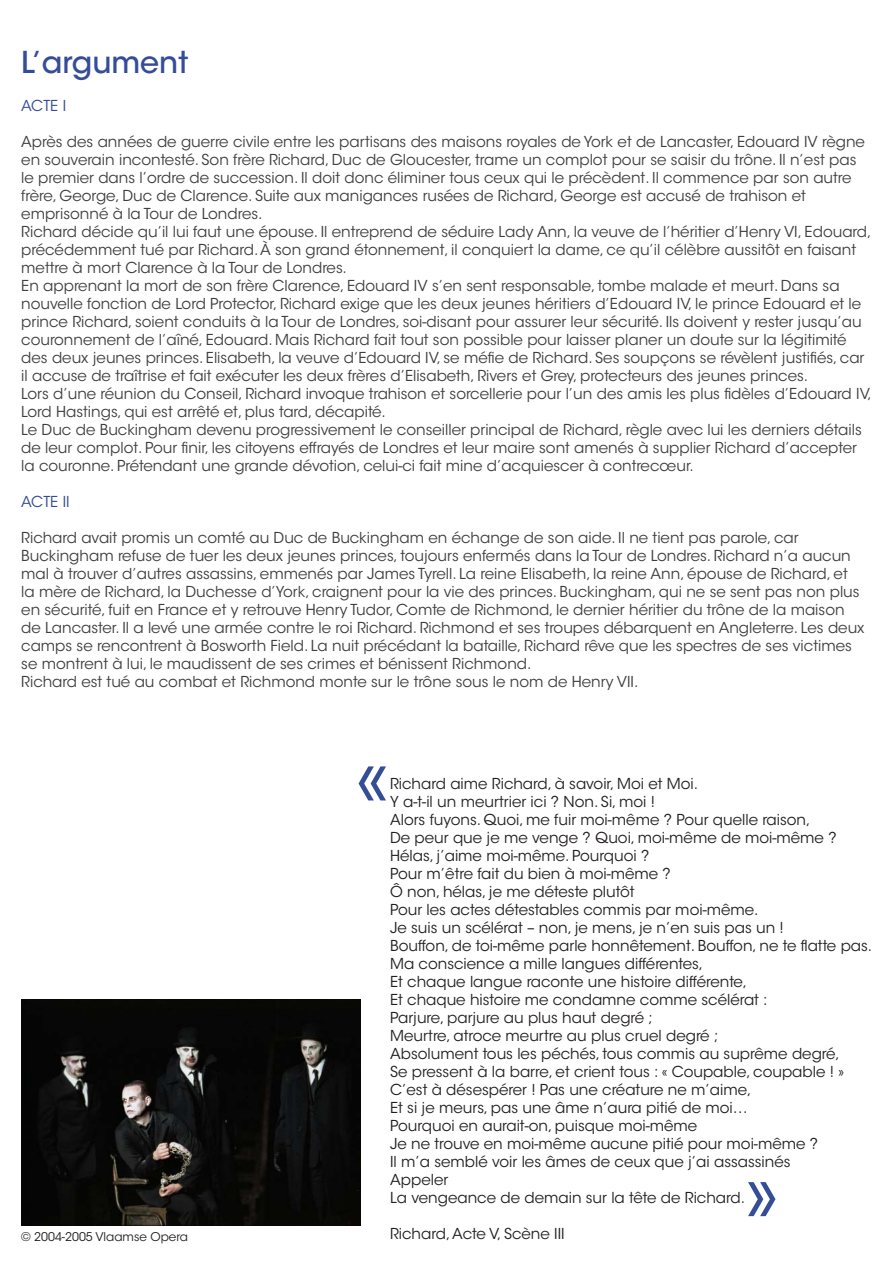
<style>
.page{position:relative;width:893px;height:1263px;background:#fff}
.page>*{position:absolute;margin:0;border:0;box-sizing:border-box;transform-origin:0 0}
.t1{font:90px "ITC Avant Garde Std";color:#354d96}
.t2{font:500 30px "ITC Avant Garde Std";color:#354d96}
.t3{font:15px/18px "ITC Avant Garde Std";color:#3e3e3f}
.t4{font:15px/18px "ITC Avant Garde Std";color:#231f20}
.t5{font:15px "ITC Avant Garde Std";color:#354d96}
.t6{font:12px "ITC Avant Garde Std";color:#231f20}
.s1{color:#fff}
</style>
<div class="page">
<img style="left:21px;top:1000px;width:339px;height:226px">
<h2 class="t2" style="left:21px;top:44px;width:168px">l’argument</h2>
<p class="t5" style="left:21px;top:97px;width:20px">Acte</p>
<p class="t5" style="left:63px;top:97px;width:5px">I</p>
<p class="t3" style="left:21px;top:133px;width:852px">Après des années de guerre civile entre les partisans des maisons royales de York et de Lancaster, Edouard IV règne en souverain incontesté. Son frère Richard, Duc de Gloucester, trame un complot pour se saisir du trône. Il n’est pas le premier dans l’ordre de succession. Il doit donc éliminer tous ceux qui le précèdent. Il commence par son autre frère, George, Duc de Clarence. Suite aux manigances rusées de Richard, George est accusé de trahison et emprisonné à la Tour de Londres.<br>Richard décide qu’il lui faut une épouse. Il entreprend de séduire Lady Ann, la veuve de l’héritier d’Henry VI, Edouard, précédemment tué par Richard. À son grand étonnement, il conquiert la dame, ce qu’il célèbre aussitôt en faisant mettre à mort Clarence à la Tour de Londres.<br>En apprenant la mort de son frère Clarence, Edouard IV s’en sent responsable, tombe malade et meurt. Dans sa nouvelle fonction de Lord Protector, Richard exige que les deux jeunes héritiers d’Edouard IV, le prince Edouard et le prince Richard, soient conduits à la Tour de Londres, soi-disant pour assurer leur sécurité. Ils doivent y rester jusqu’au couronnement de l’aîné, Edouard. Mais Richard fait tout son possible pour laisser planer un doute sur la légitimité des deux jeunes princes. Elisabeth, la veuve d’Edouard IV, se méfie de Richard. Ses soupçons se révèlent justifiés, car il accuse de traîtrise et fait exécuter les deux frères d’Elisabeth, Rivers et Grey, protecteurs des jeunes princes.<br>Lors d’une réunion du Conseil, Richard invoque trahison et sorcellerie pour l’un des amis les plus fidèles d’Edouard IV, Lord Hastings, qui est arrêté et, plus tard, décapité.<br>Le Duc de Buckingham devenu progressivement le conseiller principal de Richard, règle avec lui les derniers détails de leur complot. Pour finir, les citoyens effrayés de Londres et leur maire sont amenés à supplier Richard d’accepter la couronne. Prétendant une grande dévotion, celui-ci fait mine d’acquiescer à contrecœur.</p>
<p class="t5" style="left:21px;top:493px;width:20px">Acte</p>
<p class="t5" style="left:63px;top:493px;width:8px">II</p>
<p class="t3" style="left:21px;top:529px;width:845px">Richard avait promis un comté au Duc de Buckingham en échange de son aide. Il ne tient pas parole, car Buckingham refuse de tuer les deux jeunes princes, toujours enfermés dans la Tour de Londres. Richard n’a aucun mal à trouver d’autres assassins, emmenés par James Tyrell. La reine Elisabeth, la reine Ann, épouse de Richard, et la mère de Richard, la Duchesse d’York, craignent pour la vie des princes. Buckingham, qui ne se sent pas non plus en sécurité, fuit en France et y retrouve Henry Tudor, Comte de Richmond, le dernier héritier du trône de la maison de Lancaster. Il a levé une armée contre le roi Richard. Richmond et ses troupes débarquent en Angleterre. Les deux camps se rencontrent à Bosworth Field. La nuit précédant la bataille, Richard rêve que les spectres de ses victimes se montrent à lui, le maudissent de ses crimes et bénissent Richmond.<br>Richard est tué au combat et Richmond monte sur le trône sous le nom de Henry VII.</p>
<p class="t6" style="left:21px;top:1229px;width:187px">© 2004-2005 Vlaamse Opera<span class="s1">era</span></p>
<h1 class="t1" style="left:355px;top:721px;width:35px">«</h1>
<p class="t4" style="left:390px;top:775px;width:483px">Richard aime Richard, à savoir, Moi et Moi.<br>Y a-t-il un meurtrier ici ? Non. Si, moi !<br>Alors fuyons. Quoi, me fuir moi-même ? Pour quelle raison,<br>De peur que je me venge ? Quoi, moi-même de moi-même ?<br>Hélas, j’aime moi-même. Pourquoi ?<br>Pour m’être fait du bien à moi-même ?<br>Ô non, hélas, je me déteste plutôt<br>Pour les actes détestables commis par moi-même.<br>Je suis un scélérat – non, je mens, je n’en suis pas un !<br>Bouffon, de toi-même parle honnêtement. Bouffon, ne te flatte pas.<br>Ma conscience a mille langues différentes,<br>Et chaque langue raconte une histoire différente,<br>Et chaque histoire me condamne comme scélérat :<br>Parjure, parjure au plus haut degré ;<br>Meurtre, atroce meurtre au plus cruel degré ;<br>Absolument tous les péchés, tous commis au suprême degré,<br>Se pressent à la barre, et crient tous : « Coupable, coupable ! » C’est à désespérer ! Pas une créature ne m’aime,<br>Et si je meurs, pas une âme n’aura pitié de moi…<br>Pourquoi en aurait-on, puisque moi-même<br>Je ne trouve en moi-même aucune pitié pour moi-même ?<br>Il m’a semblé voir les âmes de ceux que j’ai assassinés<br>Appeler<br>La vengeance de demain sur la tête de Richard.</p>
<p class="t4" style="left:390px;top:1225px;width:176px">Richard, Acte V, Scène III</p>
<h1 class="t1" style="left:745px;top:1137px;width:35px">»</h1>
</div>
